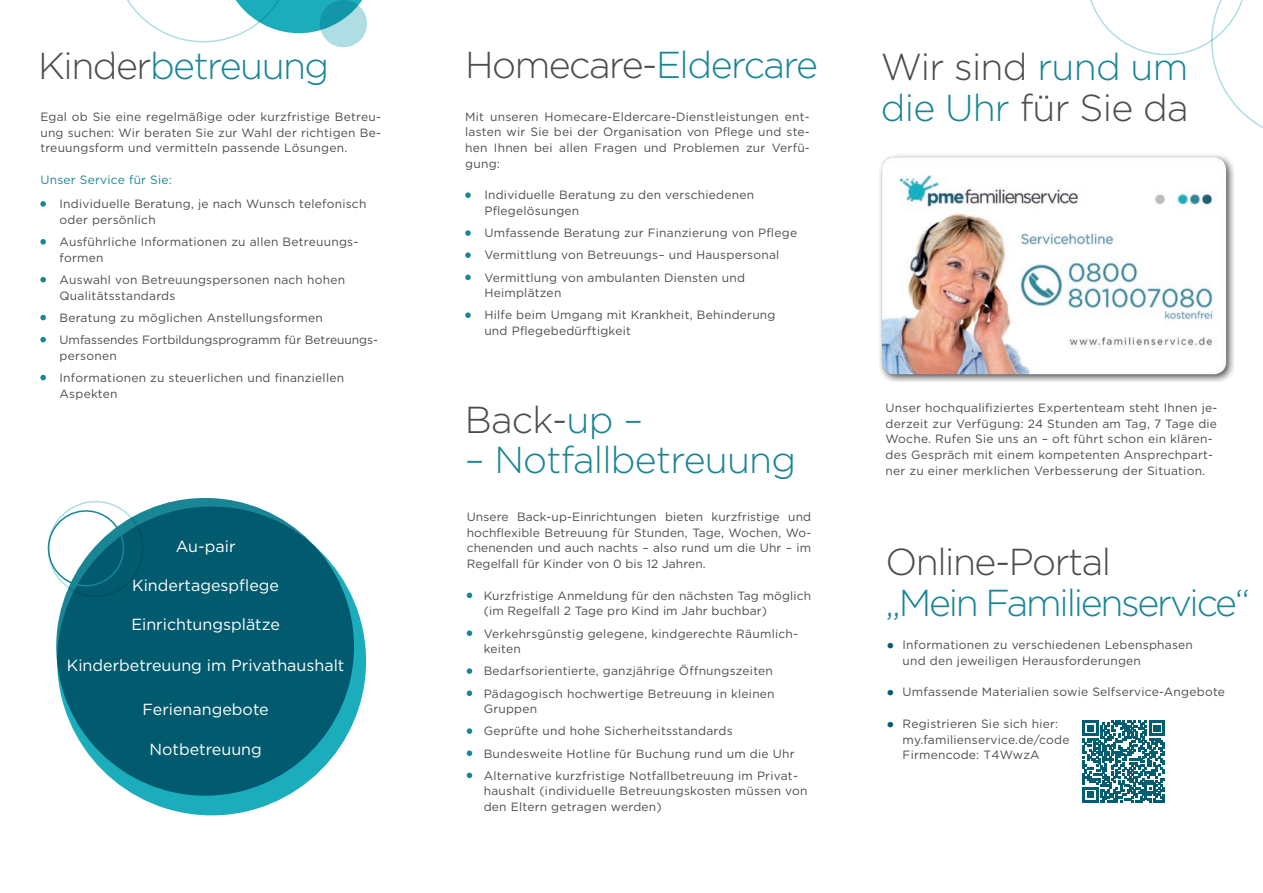
<style>
.page{position:relative;width:1263px;height:893px;background:#fff}
.page>*{position:absolute;margin:0;border:0;box-sizing:border-box;transform-origin:0 0}
.t1{font:300 37.5px "Gotham";letter-spacing:-.04em;color:#4b4c4d}
.t2{font:300 37.5px/40.5px "Gotham";letter-spacing:-.02em;color:#4b4c4d}
.t3{font:300 37.5px "Gotham";letter-spacing:-.06em;color:#198595}
.t4{font:300 37.5px "Gotham";letter-spacing:-.02em;color:#198595}
.t5{font:300 37.5px "Gotham";letter-spacing:-.04em;color:#198595}
.t6{font:16.05px "Gotham";color:#fff}
.t7{font:12px/15.8px "Gotham";letter-spacing:.02em;color:#4b4c4d}
.t8{font:12px/22.2px "Gotham";color:#4b4c4d}
.t9{font:12px "Gotham";letter-spacing:.02em;color:#198595}
.s1{color:#4b4c4d}
.s2{color:#198595}
.s3{font-size:21px;color:#025d70}
</style>
<div class="page">
<svg style="left:465px;top:192px;width:6px;height:6px"></svg>
<svg style="left:465px;top:230px;width:6px;height:6px"></svg>
<svg style="left:465px;top:252px;width:6px;height:6px"></svg>
<svg style="left:465px;top:275px;width:6px;height:5px"></svg>
<svg style="left:465px;top:312px;width:6px;height:6px"></svg>
<svg style="left:127px;top:0;width:240px;height:48px"></svg>
<svg style="left:40px;top:201px;width:6px;height:6px"></svg>
<svg style="left:40px;top:239px;width:6px;height:6px"></svg>
<svg style="left:40px;top:277px;width:6px;height:5px"></svg>
<svg style="left:40px;top:315px;width:6px;height:5px"></svg>
<svg style="left:40px;top:337px;width:6px;height:5px"></svg>
<svg style="left:40px;top:375px;width:6px;height:5px"></svg>
<svg style="left:1090px;top:0;width:173px;height:128px"></svg>
<svg style="left:467px;top:593px;width:5px;height:5px"></svg>
<svg style="left:467px;top:630px;width:5px;height:6px"></svg>
<svg style="left:467px;top:668px;width:5px;height:6px"></svg>
<svg style="left:467px;top:690px;width:5px;height:6px"></svg>
<svg style="left:467px;top:728px;width:5px;height:6px"></svg>
<svg style="left:467px;top:750px;width:5px;height:6px"></svg>
<svg style="left:467px;top:773px;width:5px;height:5px"></svg>
<img style="left:879px;top:155px;width:355px;height:226px">
<svg style="left:57px;top:506px;width:309px;height:309px;background:#056376"></svg>
<svg style="left:47px;top:501px;width:101px;height:103px"></svg>
<svg style="left:1082px;top:720px;width:83px;height:82px"></svg>
<h1 class="t5" style="left:38px;top:43px;width:293px"><span class="s1">Kinder</span>betreuung</h1>
<h1 class="t1" style="left:465px;top:42px;width:354px">Homecare-<span class="s2">Eldercare</span></h1>
<p class="t7" style="left:465px;top:109px;width:346px;text-align:justify">Mit unseren Homecare-Eldercare-Dienstleistungen ent&shy;lasten wir Sie bei der Organisation von Pflege und ste&shy;hen Ihnen bei allen Fragen und Problemen zur Verfü&shy;gung:</p>
<p class="t7" style="left:484px;top:187px;width:271px">Individuelle Beratung zu den verschiedenen<br>Pflegelösungen</p>
<p class="t7" style="left:484px;top:222px;width:314px;line-height:22.2px">Umfassende Beratung zur Finanzierung von Pflege<br>Vermittlung von Betreuungs– und Hauspersonal<br>Vermittlung von ambulanten Diensten und</p>
<p class="t7" style="left:484px;top:282px;width:293px;line-height:22.2px">Heimplätzen<br>Hilfe beim Umgang mit Krankheit, Behinderung</p>
<p class="t7" style="left:484px;top:323px;width:148px">und Pflegebedürftigkeit</p>
<p class="t7" style="left:40px;top:109px;width:342px;text-align:justify">Egal ob Sie eine regelmäßige oder kurzfristige Betreu&shy;ung suchen: Wir beraten Sie zur Wahl der richtigen Be&shy;treuungsform und vermitteln passende Lösungen.</p>
<p class="t9" style="left:40px;top:172px;width:133px">Unser Service für Sie:</p>
<p class="t7" style="left:60px;top:196px;width:308px">Individuelle Beratung, je nach Wunsch telefonisch oder persönlich</p>
<p class="t7" style="left:60px;top:234px;width:300px">Ausführliche Informationen zu allen Betreuungs&shy;formen</p>
<p class="t7" style="left:60px;top:272px;width:287px">Auswahl von Betreuungspersonen nach hohen<br>Qualitätsstandards</p>
<p class="t8" style="left:60px;top:306px;width:320px">Beratung zu möglichen Anstellungsformen<br>Umfassendes Fortbildungsprogramm für Betreuungs-</p>
<p class="t7" style="left:60px;top:344px;width:286px;line-height:22.2px">personen<br>Informationen zu steuerlichen und finanziellen</p>
<p class="t7" style="left:60px;top:385px;width:60px">Aspekten</p>
<h2 class="t6" style="left:176px;top:536px;width:61px">Au-pair</h2>
<h2 class="t6" style="left:132px;top:576px;width:148px">Kindertagespflege</h2>
<h2 class="t6" style="left:131px;top:615px;width:150px">Einrichtungsplätze</h2>
<h2 class="t6" style="left:67px;top:655px;width:279px">Kinderbetreuung im Privathaushalt</h2>
<h2 class="t6" style="left:142px;top:700px;width:128px">Ferienangebote</h2>
<h2 class="t6" style="left:149px;top:739px;width:114px">Notbetreuung</h2>
<h1 class="t1" style="left:465px;top:397px;width:180px">Back-<span class="s2">up –</span></h1>
<h1 class="t4" style="left:465px;top:437px;width:333px">– Notfallbetreuung</h1>
<p class="t7" style="left:467px;top:509px;width:346px;text-align:justify">Unsere Back-up-Einrichtungen bieten kurzfristige und hochflexible Betreuung für Stunden, Tage, Wochen, Wo&shy;chenenden und auch nachts – also rund um die Uhr – im Regelfall für Kinder von 0 bis 12 Jahren.</p>
<p class="t7" style="left:484px;top:587px;width:329px">Kurzfristige Anmeldung für den nächsten Tag möglich (im Regelfall 2 Tage pro Kind im Jahr buchbar)</p>
<p class="t7" style="left:484px;top:625px;width:316px">Verkehrsgünstig gelegene, kindgerechte Räumlich&shy;keiten</p>
<p class="t7" style="left:484px;top:660px;width:292px;line-height:22.2px">Bedarfsorientierte, ganzjährige Öffnungszeiten<br>Pädagogisch hochwertige Betreuung in kleinen</p>
<p class="t7" style="left:484px;top:698px;width:316px;line-height:22.2px">Gruppen<br>Geprüfte und hohe Sicherheitsstandards Bundesweite Hotline für Buchung rund um die Uhr Alternative kurzfristige Notfallbetreuung im Privat-</p>
<p class="t7" style="left:484px;top:783px;width:325px">haushalt (individuelle Betreuungskosten müssen von den Eltern getragen werden)</p>
<h1 class="t2" style="left:881px;top:47px;width:309px">Wir sind <span class="s2">rund um die Uhr</span> für Sie da</h1>
<p class="t7" style="left:885px;top:400px;width:333px">Unser hochqualifiziertes Expertenteam steht Ihnen je&shy;derzeit zur Verfügung: 24 Stunden am Tag, 7 Tage die Woche. Rufen Sie uns an – oft führt schon ein klären&shy;des Gespräch mit einem kompetenten Ansprechpart&shy;ner zu einer merklichen Verbesserung der Situation.</p>
<h1 class="t1" style="left:885px;top:539px;width:227px">Online-Portal</h1>
<h1 class="t3" style="left:885px;top:580px;width:366px">„Mein Familienservice“</h1>
<p class="t7" style="left:902px;top:637px;width:292px;text-indent:-17px"><span class="s3">•</span> Informationen zu verschiedenen Lebensphasen und den jeweiligen Herausforderungen</p>
<p class="t7" style="left:885px;top:684px;width:341px"><span class="s3">•</span> Umfassende Materialien sowie Selfservice-Angebote</p>
<p class="t7" style="left:902px;top:716px;width:168px;text-indent:-17px"><span class="s3">•</span> Registrieren Sie sich hier: my.familienservice.de/code<br>Firmencode: T4WwzA</p>
</div>
